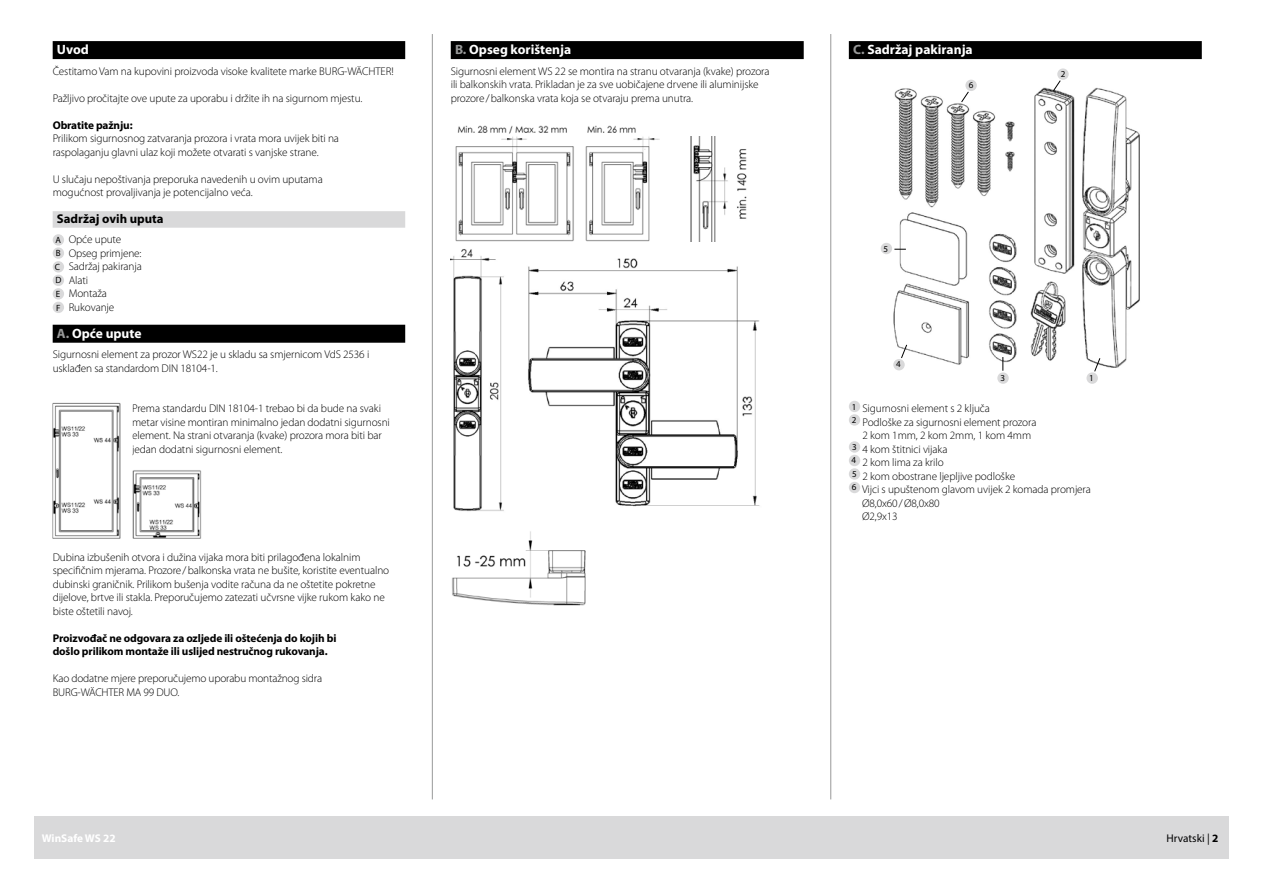
<style>
.page{position:relative;width:1263px;height:893px;background:#fff}
.page>*{position:absolute;margin:0;border:0;box-sizing:border-box;transform-origin:0 0}
.t1{font:700 13.5px "Myriad Pro";color:#fff}
.t2{font:700 12.75px "Myriad Pro";color:#000}
.t3{font:300 11.25px/13.5px "Myriad Pro";letter-spacing:-.01em;color:#000}
.t4{font:700 11.25px/13.5px "Myriad Pro";letter-spacing:-.01em;color:#000}
.t5{font:700 11.25px "Myriad Pro";color:#fff}
.t6{font:11.25px "Myriad Pro";color:#000}
.t7{font:9px "Myriad Pro";color:#000}
.s1{font-weight:400;font-size:9px}
.s2{color:#989999}
.s3{font-weight:700}
</style>
<div class="page">
<hr style="left:432px;top:34px;width:1px;height:765px;background:#989999">
<hr style="left:830px;top:34px;width:1px;height:765px;background:#989999">
<div style="left:34px;top:816px;width:1195px;height:43px;background:#d9d9da"></div>
<div style="left:53px;top:41px;width:352px;height:18px;background:#000"></div>
<div style="left:53px;top:211px;width:352px;height:17px;background:#d9d9da"></div>
<div style="left:53px;top:325px;width:352px;height:18px;background:#000"></div>
<div style="left:53px;top:234px;width:11px;height:12px;background:#d9d9da;border-radius:50%"></div>
<div style="left:53px;top:247px;width:11px;height:12px;background:#d9d9da;border-radius:50%"></div>
<div style="left:53px;top:261px;width:11px;height:12px;background:#d9d9da;border-radius:50%"></div>
<div style="left:53px;top:275px;width:11px;height:11px;background:#d9d9da;border-radius:50%"></div>
<div style="left:53px;top:288px;width:11px;height:12px;background:#d9d9da;border-radius:50%"></div>
<div style="left:53px;top:302px;width:11px;height:11px;background:#d9d9da;border-radius:50%"></div>
<div style="left:451px;top:41px;width:353px;height:18px;background:#000"></div>
<img style="left:452px;top:531px;width:134px;height:75px">
<img style="left:451px;top:249px;width:53px;height:262px">
<img style="left:455px;top:125px;width:205px;height:117px">
<img style="left:690px;top:136px;width:57px;height:105px">
<img style="left:528px;top:258px;width:232px;height:249px">
<div style="left:849px;top:41px;width:353px;height:18px;background:#000"></div>
<img style="left:880px;top:79px;width:260px;height:292px">
<div style="left:849px;top:401px;width:11px;height:11px;background:#d9d9da;border-radius:50%"></div>
<div style="left:849px;top:414px;width:11px;height:12px;background:#d9d9da;border-radius:50%"></div>
<div style="left:849px;top:441px;width:11px;height:12px;background:#d9d9da;border-radius:50%"></div>
<div style="left:849px;top:455px;width:11px;height:11px;background:#d9d9da;border-radius:50%"></div>
<div style="left:849px;top:468px;width:11px;height:12px;background:#d9d9da;border-radius:50%"></div>
<div style="left:849px;top:482px;width:11px;height:11px;background:#d9d9da;border-radius:50%"></div>
<img style="left:52px;top:402px;width:150px;height:137px">
<div style="left:965px;top:80px;width:12px;height:11px;background:#d9d9da;border-radius:50%"></div>
<svg style="left:961px;top:91px;width:8px;height:11px"></svg>
<div style="left:1057px;top:68px;width:12px;height:12px;background:#d9d9da;border-radius:50%"></div>
<svg style="left:1053px;top:80px;width:8px;height:11px"></svg>
<div style="left:997px;top:372px;width:12px;height:12px;background:#d9d9da;border-radius:50%"></div>
<svg style="left:1003px;top:357px;width:1px;height:14px"></svg>
<div style="left:881px;top:243px;width:11px;height:11px;background:#d9d9da;border-radius:50%"></div>
<svg style="left:894px;top:249px;width:12px;height:1px"></svg>
<div style="left:893px;top:359px;width:12px;height:11px;background:#d9d9da;border-radius:50%"></div>
<svg style="left:901px;top:344px;width:6px;height:14px"></svg>
<div style="left:1086px;top:372px;width:12px;height:12px;background:#d9d9da;border-radius:50%"></div>
<svg style="left:1094px;top:358px;width:6px;height:14px"></svg>
<p class="t1" style="left:57px;top:41px;width:33px">Uvod</p>
<p class="t3" style="left:53px;top:64px;width:342px">Čestitamo Vam na kupovini proizvoda visoke kvalitete marke BURG-WÄCHTER!</p>
<p class="t3" style="left:53px;top:91px;width:311px">Pažljivo pročitajte ove upute za uporabu i držite ih na sigurnom mjestu.</p>
<p class="t4" style="left:53px;top:118px;width:81px">Obratite pažnju:</p>
<p class="t3" style="left:53px;top:131px;width:288px">Prilikom sigurnosnog zatvaranja prozora i vrata mora uvijek biti na raspolaganju glavni ulaz koji možete otvarati s vanjske strane.</p>
<p class="t3" style="left:53px;top:172px;width:272px">U slučaju nepoštivanja preporuka navedenih u ovim uputama mogućnost provaljivanja je potencijalno veća.</p>
<p class="t2" style="left:57px;top:210px;width:108px">Sadržaj ovih uputa</p>
<p class="t3" style="left:55px;top:233px;width:88px"><span class="s1">A</span> Opće upute<br><span class="s1">B</span> Opseg primjene:<br><span class="s1">C</span> Sadržaj pakiranja<br><span class="s1">D</span> Alati<br><span class="s1">E</span> Montaža<br><span class="s1">F</span> Rukovanje</p>
<p class="t1" style="left:57px;top:325px;width:86px"><span class="s2">A.</span> Opće upute</p>
<p class="t3" style="left:53px;top:348px;width:318px">Sigurnosni element za prozor WS22 je u skladu sa smjernicom VdS 2536 i usklađen sa standardom DIN 18104-1.</p>
<p class="t3" style="left:132px;top:402px;width:259px">Prema standardu DIN 18104-1 trebao bi da bude na svaki metar visine montiran minimalno jedan dodatni sigurnosni element. Na strani otvaranja (kvake) prozora mora biti bar jedan dodatni sigurnosni element.</p>
<p class="t3" style="left:53px;top:550px;width:338px">Dubina izbušenih otvora i dužina vijaka mora biti prilagođena lokalnim specifičnim mjerama. Prozore/balkonska vrata ne bušite, koristite eventualno dubinski graničnik. Prilikom bušenja vodite računa da ne oštetite pokretne dijelove, brtve ili stakla. Preporučujemo zatezati učvrsne vijke rukom kako ne biste oštetili navoj.</p>
<p class="t4" style="left:53px;top:631px;width:285px">Proizvođač ne odgovara za ozljede ili oštećenja do kojih bi došlo prilikom montaže ili uslijed nestručnog rukovanja.</p>
<p class="t3" style="left:53px;top:672px;width:271px">Kao dodatne mjere preporučujemo uporabu montažnog sidra<br>BURG-WÄCHTER MA 99 DUO.</p>
<p class="t1" style="left:455px;top:41px;width:118px"><span class="s2">B.</span> Opseg korištenja</p>
<p class="t3" style="left:451px;top:64px;width:320px">Sigurnosni element WS 22 se montira na stranu otvaranja (kvake) prozora ili balkonskih vrata. Prikladan je za sve uobičajene drvene ili aluminijske prozore/balkonska vrata koja se otvaraju prema unutra.</p>
<p class="t1" style="left:853px;top:41px;width:121px"><span class="s2">C.</span> Sadržaj pakiranja</p>
<p class="t7" style="left:969px;top:80px;width:6px">6</p>
<p class="t7" style="left:1061px;top:68px;width:6px">2</p>
<p class="t7" style="left:884px;top:243px;width:6px">5</p>
<p class="t7" style="left:896px;top:359px;width:6px">4</p>
<p class="t7" style="left:1000px;top:372px;width:6px">3</p>
<p class="t7" style="left:1089px;top:372px;width:6px">1</p>
<p class="t3" style="left:852px;top:402px;width:140px"><sup>1</sup> Sigurnosni element s 2 ključa</p>
<p class="t3" style="left:852px;top:415px;width:186px"><sup>2</sup> Podloške za sigurnosni element prozora</p>
<p class="t3" style="left:862px;top:429px;width:170px">2 kom 1mm, 2 kom 2mm, 1 kom 4mm</p>
<p class="t3" style="left:852px;top:442px;width:97px"><sup>3</sup> 4 kom štitnici vijaka</p>
<p class="t3" style="left:852px;top:456px;width:94px"><sup>4</sup> 2 kom lima za krilo</p>
<p class="t3" style="left:852px;top:469px;width:165px"><sup>5</sup> 2 kom obostrane ljepljive podloške</p>
<p class="t3" style="left:852px;top:483px;width:240px"><sup>6</sup> Vijci s upuštenom glavom uvijek 2 komada promjera</p>
<p class="t3" style="left:862px;top:496px;width:79px">Ø8,0x60/Ø8,0x80</p>
<p class="t3" style="left:862px;top:510px;width:37px">Ø2,9x13</p>
<p class="t5" style="left:42px;top:831px;width:75px">WinSafe WS 22</p>
<p class="t6" style="left:1166px;top:831px;width:54px">Hrvatski | <span class="s3">2</span></p>
</div>
